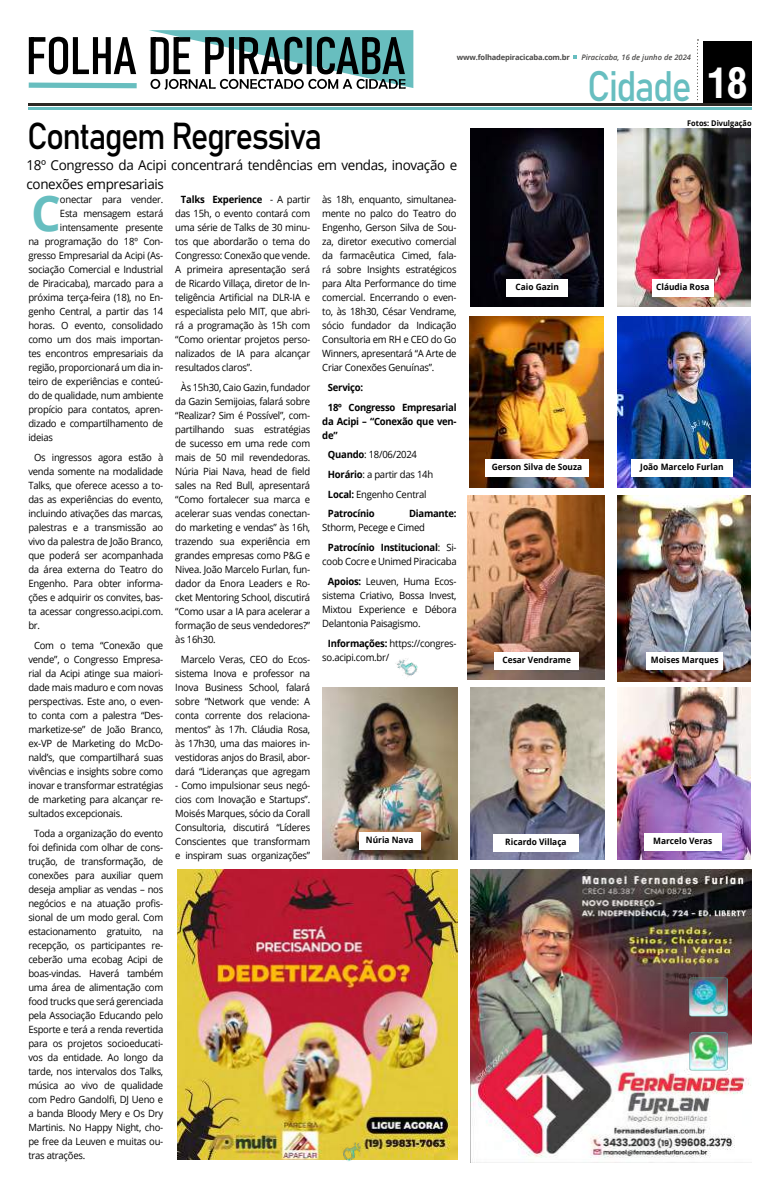
<style>
.page{position:relative;width:780px;height:1191px;background:#fff}
.page>*{position:absolute;margin:0;border:0;box-sizing:border-box;transform-origin:0 0}
.t1{font:700 49.2px "Open Sans";color:#67bec0;scale:.95 1}
.t2{font:42.1px "Bahnschrift";letter-spacing:-.045em;color:#67bec0;scale:.89 1}
.t3{font:37px "Bahnschrift";letter-spacing:-.05em;color:#000;scale:.9 1}
.t4{font:13.7px/18.6px "Open Sans";letter-spacing:-.025em;color:#000}
.t5{font:10px/14px "Open Sans";letter-spacing:-.025em;color:#000;text-align:justify;scale:.95 1}
.t6{font:700 10px/19.7px "Open Sans";letter-spacing:-.025em;color:#000;scale:.95 1}
.t7{font:700 8.8px "Open Sans";color:#000;scale:.95 1}
.t8{font:700 7.8px "Open Sans";color:#000;scale:.94 1}
.t9{font:700 7.6px "Open Sans";letter-spacing:-.025em;color:#4a4948}
.t10{font:italic 600 7.6px "Open Sans";color:#4a4948}
.s1{font-family:"Arena Condensed";font-weight:700;font-size:40.6px;color:#fff}
.s2{font-weight:700}
</style>
<div class="page">
<img style="left:470px;top:128px;width:134px;height:178px">
<div style="left:703px;top:41px;width:48px;height:65px;background:#000"></div>
<hr style="left:28px;top:107px;width:723px;height:2px;background:#67bec0">
<hr style="left:28px;top:103px;width:723px;height:3px;background:#2c2824">
<svg style="left:697px;top:39px;width:1px;height:62px"></svg>
<svg style="left:573px;top:55px;width:4px;height:4px"></svg>
<svg style="left:28px;top:30px;width:385px;height:60px"></svg>
<div style="left:506px;top:279px;width:62px;height:17px;background:#fff"></div>
<img style="left:177px;top:869px;width:280px;height:290px">
<img style="left:339px;top:1141px;width:23px;height:21px">
<img style="left:395px;top:658px;width:23px;height:19px">
<img style="left:470px;top:869px;width:281px;height:293px">
<img style="left:684px;top:1027px;width:48px;height:47px">
<img style="left:683px;top:972px;width:50px;height:48px">
<img style="left:468px;top:496px;width:136px;height:183px">
<img style="left:617px;top:128px;width:133px;height:178px">
<img style="left:470px;top:316px;width:133px;height:172px">
<img style="left:617px;top:316px;width:133px;height:172px">
<img style="left:617px;top:688px;width:133px;height:171px">
<img style="left:617px;top:496px;width:133px;height:185px">
<img style="left:323px;top:687px;width:134px;height:172px">
<img style="left:470px;top:688px;width:134px;height:171px">
<div style="left:652px;top:279px;width:61px;height:18px;background:#fff"></div>
<div style="left:485px;top:459px;width:104px;height:18px;background:#fff"></div>
<div style="left:631px;top:459px;width:101px;height:18px;background:#fff"></div>
<div style="left:494px;top:652px;width:85px;height:18px;background:#fff"></div>
<div style="left:646px;top:652px;width:76px;height:18px;background:#fff"></div>
<div style="left:359px;top:831px;width:61px;height:18px;background:#fff"></div>
<div style="left:493px;top:834px;width:85px;height:18px;background:#fff"></div>
<div style="left:644px;top:833px;width:77px;height:17px;background:#fff"></div>
<p class="t9" style="left:457px;top:52px;width:114px">www.folhadepiracicaba.com.br</p>
<p class="t10" style="left:581px;top:52px;width:111px">Piracicaba, 16 de junho de 2024</p>
<h2 class="t2" style="left:587px;top:55px;width:181px">Cidade <span class="s1">18</span></h2>
<h3 class="t3" style="left:27px;top:108px;width:329px">Contagem Regressiva</h3>
<p class="t8" style="left:687px;top:118px;width:70px">Fotos: Divulgação</p>
<h3 class="t4" style="left:27px;top:155px;width:432px">18º Congresso da Acipi concentrará tendências em vendas, inovação e conexões empresariais</h3>
<h1 class="t1" style="left:31px;top:179px;width:33px">C</h1>
<p class="t5" style="left:60px;top:192px;width:110px">onectar para vender.</p>
<p class="t5" style="left:60px;top:206px;width:110px">Esta mensagem estará</p>
<p class="t5" style="left:60px;top:220px;width:110px">intensamente presente</p>
<p class="t5" style="left:28px;top:234px;width:143px">na programação do 18º Con-</p>
<p class="t5" style="left:28px;top:248px;width:143px">gresso Empresarial da Acipi (As-</p>
<p class="t5" style="left:28px;top:262px;width:143px">sociação Comercial e Industrial</p>
<p class="t5" style="left:28px;top:276px;width:143px">de Piracicaba), marcado para a</p>
<p class="t5" style="left:28px;top:290px;width:143px">próxima terça-feira (18), no En-</p>
<p class="t5" style="left:28px;top:304px;width:143px">genho Central, a partir das 14</p>
<p class="t5" style="left:28px;top:318px;width:143px">horas. O evento, consolidado</p>
<p class="t5" style="left:28px;top:332px;width:143px">como um dos mais importan-</p>
<p class="t5" style="left:28px;top:346px;width:143px">tes encontros empresariais da</p>
<p class="t5" style="left:28px;top:360px;width:143px">região, proporcionará um dia in-</p>
<p class="t5" style="left:28px;top:374px;width:143px">teiro de experiências e conteú-</p>
<p class="t5" style="left:28px;top:388px;width:143px">do de qualidade, num ambiente</p>
<p class="t5" style="left:28px;top:402px;width:143px">propício para contatos, apren-</p>
<p class="t5" style="left:28px;top:416px;width:143px">dizado e compartilhamento de</p>
<p class="t5" style="left:28px;top:430px;width:27px">ideias</p>
<p class="t5" style="left:28px;top:450px;width:143px;text-indent:6px">Os ingressos agora estão à venda somente na modalidade Talks, que oferece acesso a to&shy;das as experiências do evento, incluindo ativações das marcas, palestras e a transmissão ao vivo da palestra de João Branco, que poderá ser acompanhada da área externa do Teatro do Engenho. Para obter informa&shy;ções e adquirir os convites, bas&shy;ta acessar congresso.acipi.com. br.</p>
<p class="t5" style="left:28px;top:638px;width:143px;text-indent:6px">Com o tema “Conexão que vende”, o Congresso Empresa&shy;rial da Acipi atinge sua maiori&shy;dade mais maduro e com novas perspectivas. Este ano, o even&shy;to conta com a palestra “Des&shy;marketize-se” de João Branco, ex-VP de Marketing do McDo&shy;nald’s, que compartilhará suas vivências e insights sobre como inovar e transformar estratégias de marketing para alcançar re&shy;sultados excepcionais.</p>
<p class="t5" style="left:28px;top:825px;width:143px;text-indent:6px">Toda a organização do evento foi definida com olhar de cons&shy;trução, de transformação, de conexões para auxiliar quem deseja ampliar as vendas – nos negócios e na atuação profis&shy;sional de um modo geral. Com estacionamento gratuito, na recepção, os participantes re&shy;ceberão uma ecobag Acipi de boas-vindas. Haverá também uma área de alimentação com food trucks que será gerenciada pela Associação Educando pelo Esporte e terá a renda revertida para os projetos socioeducati&shy;vos da entidade. Ao longo da tarde, nos intervalos dos Talks, música ao vivo de qualidade com Pedro Gandolfi, DJ Ueno e a banda Bloody Mery e Os Dry Martinis. No Happy Night, cho&shy;pe free da Leuven e muitas ou&shy;tras atrações.</p>
<p class="t5" style="left:175px;top:192px;width:143px;text-indent:6px"><span class="s2">Talks Experience</span> - A partir das 15h, o evento contará com uma série de Talks de 30 minu&shy;tos que abordarão o tema do Congresso: Conexão que vende.<br>A primeira apresentação será de Ricardo Villaça, diretor de In&shy;teligência Artificial na DLR-IA e especialista pelo MIT, que abri&shy;rá a programação às 15h com “Como orientar projetos perso&shy;nalizados de IA para alcançar resultados claros”.</p>
<p class="t5" style="left:175px;top:380px;width:143px;text-indent:6px">Às 15h30, Caio Gazin, fundador da Gazin Semijoias, falará sobre “Realizar? Sim é Possível”, com&shy;partilhando suas estratégias de sucesso em uma rede com mais de 50 mil revendedoras.<br>Núria Piai Nava, head de field sales na Red Bull, apresentará “Como fortalecer sua marca e acelerar suas vendas conectan&shy;do marketing e vendas” às 16h, trazendo sua experiência em grandes empresas como P&amp;G e Nivea. João Marcelo Furlan, fun&shy;dador da Enora Leaders e Ro&shy;cket Mentoring School, discutirá “Como usar a IA para acelerar a formação de seus vendedores?” às 16h30.</p>
<p class="t5" style="left:175px;top:652px;width:143px;text-align:center">Marcelo Veras, CEO do Ecos&shy;sistema Inova e professor na<br>Inova Business School, falará sobre “Network que vende: A conta corrente dos relaciona&shy;mentos” às 17h. Cláudia Rosa, às 17h30, uma das maiores in&shy;vestidoras anjos do Brasil, abor&shy;dará “Lideranças que agregam</p>
<p class="t5" style="left:175px;top:778px;width:143px">- Como impulsionar seus negó&shy;cios com Inovação e Startups”.<br>Moisés Marques, sócio da Corall Consultoria, discutirá “Líderes Conscientes que transformam e inspiram suas organizações”</p>
<p class="t5" style="left:322px;top:192px;width:143px">às 18h, enquanto, simultanea&shy;mente no palco do Teatro do Engenho, Gerson Silva de Sou&shy;za, diretor executivo comercial da farmacêutica Cimed, fala&shy;rá sobre Insights estratégicos para Alta Performance do time comercial. Encerrando o even&shy;to, às 18h30, César Vendrame, sócio fundador da Indicação Consultoria em RH e CEO do Go Winners, apresentará “A Arte de Criar Conexões Genuínas”.</p>
<p class="t6" style="left:328px;top:377px;width:137px">Serviço:<br>18º Congresso Empresarial</p>
<p class="t6" style="left:322px;top:414px;width:143px;line-height:14px">da Acipi – “Conexão que ven&shy;de”</p>
<p class="t5" style="left:328px;top:445px;width:112px;line-height:19.7px;text-align:left"><span class="s2">Quando</span>: 18/06/2024<br><span class="s2">Horário</span>: a partir das 14h<br><span class="s2">Local:</span> Engenho Central<br><span class="s2">Patrocínio</span></p>
<p class="t6" style="left:409px;top:504px;width:52px">Diamante:</p>
<p class="t5" style="left:328px;top:518px;width:137px;line-height:19.7px;text-indent:-6px">Sthorm, Pecege e Cimed<br><span class="s2">Patrocínio Institucional</span>: Si-</p>
<p class="t5" style="left:322px;top:551px;width:143px;line-height:19.7px;text-align:center">coob Cocre e Unimed Piracicaba<br><span class="s2">Apoios:</span> Leuven, Huma Ecos-</p>
<p class="t5" style="left:322px;top:588px;width:143px">sistema Criativo, Bossa Invest, Mixtou Experience e Débora Delantonia Paisagismo.</p>
<p class="t5" style="left:322px;top:635px;width:143px;text-indent:6px"><span class="s2">Informações:</span> https://congres&shy;so.acipi.com.br/</p>
<p class="t7" style="left:515px;top:280px;width:47px">Caio Gazin</p>
<p class="t7" style="left:656px;top:281px;width:58px">Cláudia Rosa</p>
<p class="t7" style="left:492px;top:461px;width:97px">Gerson Silva de Souza</p>
<p class="t7" style="left:640px;top:461px;width:89px">João Marcelo Furlan</p>
<p class="t7" style="left:502px;top:654px;width:74px">Cesar Vendrame</p>
<p class="t7" style="left:651px;top:654px;width:73px">Moises Marques</p>
<p class="t7" style="left:366px;top:833px;width:52px">Núria Nava</p>
<p class="t7" style="left:505px;top:836px;width:66px">Ricardo Villaça</p>
<p class="t7" style="left:653px;top:834px;width:64px">Marcelo Veras</p>
</div>
